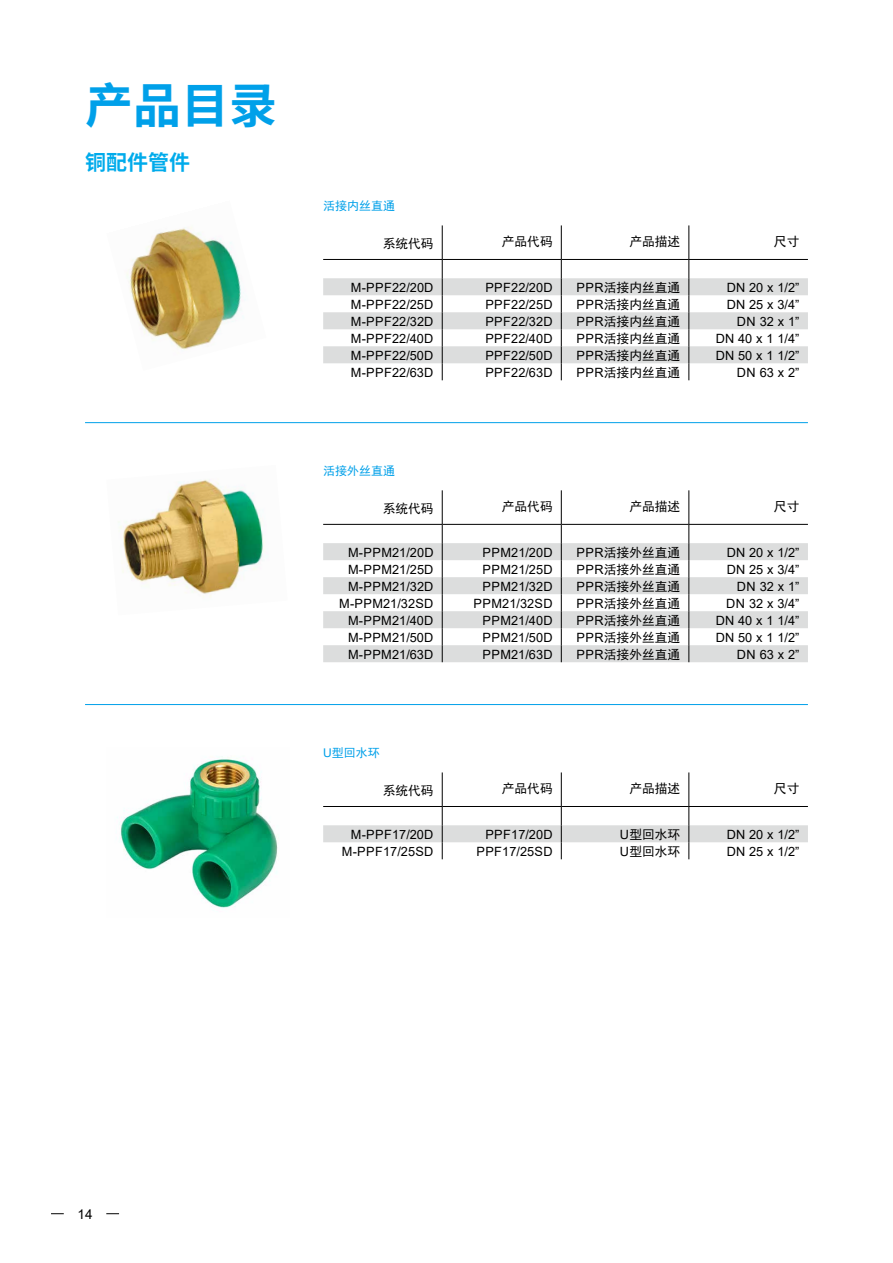
<style>
.page{position:relative;width:893px;height:1263px;background:#fff}
.page>*{position:absolute;margin:0;border:0;box-sizing:border-box;transform-origin:0 0}
.t1{font:700 48px "Noto Sans Hans";color:#00a0e9}
.t2{font:700 21px "Noto Sans Hans";color:#00abeb}
.t3{font:13.5px "Arial";color:#000}
.t4{font:12.75px "Arial";letter-spacing:.02em;color:#000}
.t5{font:12.75px "Sim Hei";color:#000}
.t6{font:12px "Sim Hei";color:#00a0e9}
.s1{font-family:"Arial"}
</style>
<div class="page">
<svg style="left:106px;top:1213px;width:13px;height:1px"></svg>
<svg style="left:51px;top:1213px;width:13px;height:1px"></svg>
<hr style="left:85px;top:422px;width:723px;height:1px;background:#00a0e9">
<hr style="left:85px;top:704px;width:723px;height:1px;background:#00a0e9">
<hr style="left:442px;top:225px;width:1px;height:34px;background:#000">
<hr style="left:561px;top:225px;width:1px;height:34px;background:#000">
<hr style="left:688px;top:225px;width:1px;height:34px;background:#000">
<hr style="left:323px;top:259px;width:119px;height:1px;background:#000">
<hr style="left:442px;top:259px;width:119px;height:1px;background:#000">
<hr style="left:561px;top:259px;width:128px;height:1px;background:#000">
<hr style="left:689px;top:259px;width:119px;height:1px;background:#000">
<svg style="left:323px;top:260px;width:485px;height:120px"></svg>
<svg style="left:323px;top:543px;width:485px;height:119px;fill:#dcdddd"></svg>
<hr style="left:442px;top:490px;width:1px;height:34px;background:#000">
<hr style="left:561px;top:490px;width:1px;height:34px;background:#000">
<hr style="left:688px;top:490px;width:1px;height:34px;background:#000">
<hr style="left:323px;top:524px;width:119px;height:1px;background:#000">
<hr style="left:442px;top:524px;width:119px;height:1px;background:#000">
<hr style="left:561px;top:524px;width:128px;height:1px;background:#000">
<hr style="left:689px;top:524px;width:119px;height:1px;background:#000">
<svg style="left:442px;top:525px;width:1px;height:137px"></svg>
<svg style="left:561px;top:525px;width:1px;height:137px"></svg>
<svg style="left:688px;top:525px;width:1px;height:137px"></svg>
<hr style="left:442px;top:772px;width:1px;height:34px;background:#000">
<hr style="left:561px;top:772px;width:1px;height:34px;background:#000">
<hr style="left:688px;top:772px;width:1px;height:34px;background:#000">
<hr style="left:323px;top:806px;width:119px;height:1px;background:#000">
<hr style="left:442px;top:806px;width:119px;height:1px;background:#000">
<hr style="left:561px;top:806px;width:128px;height:1px;background:#000">
<hr style="left:689px;top:806px;width:119px;height:1px;background:#000">
<svg style="left:323px;top:807px;width:485px;height:52px"></svg>
<img style="left:127px;top:227px;width:119px;height:123px">
<img style="left:117px;top:756px;width:161px;height:153px">
<img style="left:119px;top:479px;width:144px;height:119px">
<h1 class="t1" style="left:85px;top:79px;width:193px">产品目录</h1>
<h2 class="t2" style="left:85px;top:150px;width:106px">铜配件管件</h2>
<p class="t6" style="left:323px;top:200px;width:73px">活接内丝直通</p>
<p class="t5" style="left:383px;top:237px;width:53px">系统代码</p>
<p class="t5" style="left:502px;top:235px;width:52px">产品代码</p>
<p class="t5" style="left:629px;top:235px;width:52px">产品描述</p>
<p class="t5" style="left:774px;top:235px;width:27px">尺寸</p>
<p class="t4" style="left:351px;top:279px;width:84px">M-PPF22/20D</p>
<p class="t4" style="left:485px;top:279px;width:69px">PPF22/20D</p>
<p class="t5" style="left:576px;top:281px;width:105px"><span class="s1">PPR</span>活接内丝直通</p>
<p class="t4" style="left:727px;top:279px;width:74px">DN 20 x 1/2”</p>
<p class="t4" style="left:351px;top:296px;width:84px">M-PPF22/25D</p>
<p class="t4" style="left:485px;top:296px;width:69px">PPF22/25D</p>
<p class="t5" style="left:576px;top:298px;width:105px"><span class="s1">PPR</span>活接内丝直通</p>
<p class="t4" style="left:727px;top:296px;width:74px">DN 25 x 3/4”</p>
<p class="t4" style="left:351px;top:313px;width:84px">M-PPF22/32D</p>
<p class="t4" style="left:485px;top:313px;width:69px">PPF22/32D</p>
<p class="t5" style="left:576px;top:315px;width:105px"><span class="s1">PPR</span>活接内丝直通</p>
<p class="t4" style="left:737px;top:313px;width:64px">DN 32 x 1”</p>
<p class="t4" style="left:351px;top:330px;width:84px">M-PPF22/40D</p>
<p class="t4" style="left:485px;top:330px;width:69px">PPF22/40D</p>
<p class="t5" style="left:576px;top:332px;width:105px"><span class="s1">PPR</span>活接内丝直通</p>
<p class="t4" style="left:716px;top:330px;width:85px">DN 40 x 1 1/4”</p>
<p class="t4" style="left:351px;top:347px;width:84px">M-PPF22/50D</p>
<p class="t4" style="left:485px;top:347px;width:69px">PPF22/50D</p>
<p class="t5" style="left:576px;top:349px;width:105px"><span class="s1">PPR</span>活接内丝直通</p>
<p class="t4" style="left:716px;top:347px;width:85px">DN 50 x 1 1/2”</p>
<p class="t4" style="left:351px;top:364px;width:84px">M-PPF22/63D</p>
<p class="t4" style="left:485px;top:364px;width:69px">PPF22/63D</p>
<p class="t5" style="left:576px;top:366px;width:105px"><span class="s1">PPR</span>活接内丝直通</p>
<p class="t4" style="left:737px;top:364px;width:64px">DN 63 x 2”</p>
<p class="t6" style="left:323px;top:465px;width:73px">活接外丝直通</p>
<p class="t5" style="left:383px;top:502px;width:53px">系统代码</p>
<p class="t5" style="left:502px;top:500px;width:52px">产品代码</p>
<p class="t5" style="left:629px;top:500px;width:52px">产品描述</p>
<p class="t5" style="left:774px;top:500px;width:27px">尺寸</p>
<p class="t4" style="left:348px;top:544px;width:87px">M-PPM21/20D</p>
<p class="t4" style="left:482px;top:543px;width:72px">PPM21/20D</p>
<p class="t5" style="left:576px;top:546px;width:105px"><span class="s1">PPR</span>活接外丝直通</p>
<p class="t4" style="left:727px;top:543px;width:74px">DN 20 x 1/2”</p>
<p class="t4" style="left:348px;top:561px;width:87px">M-PPM21/25D</p>
<p class="t4" style="left:482px;top:560px;width:72px">PPM21/25D</p>
<p class="t5" style="left:576px;top:563px;width:105px"><span class="s1">PPR</span>活接外丝直通</p>
<p class="t4" style="left:727px;top:560px;width:74px">DN 25 x 3/4”</p>
<p class="t4" style="left:348px;top:578px;width:87px">M-PPM21/32D</p>
<p class="t4" style="left:482px;top:577px;width:72px">PPM21/32D</p>
<p class="t5" style="left:576px;top:580px;width:105px"><span class="s1">PPR</span>活接外丝直通</p>
<p class="t4" style="left:737px;top:577px;width:64px">DN 32 x 1”</p>
<p class="t4" style="left:339px;top:595px;width:96px">M-PPM21/32SD</p>
<p class="t4" style="left:473px;top:594px;width:81px">PPM21/32SD</p>
<p class="t5" style="left:576px;top:597px;width:105px"><span class="s1">PPR</span>活接外丝直通</p>
<p class="t4" style="left:726px;top:594px;width:75px">DN 32 x 3/4”</p>
<p class="t4" style="left:348px;top:612px;width:87px">M-PPM21/40D</p>
<p class="t4" style="left:482px;top:611px;width:72px">PPM21/40D</p>
<p class="t5" style="left:576px;top:614px;width:105px"><span class="s1">PPR</span>活接外丝直通</p>
<p class="t4" style="left:716px;top:611px;width:85px">DN 40 x 1 1/4”</p>
<p class="t4" style="left:348px;top:629px;width:87px">M-PPM21/50D</p>
<p class="t4" style="left:482px;top:628px;width:72px">PPM21/50D</p>
<p class="t5" style="left:576px;top:631px;width:105px"><span class="s1">PPR</span>活接外丝直通</p>
<p class="t4" style="left:716px;top:628px;width:85px">DN 50 x 1 1/2”</p>
<p class="t4" style="left:348px;top:646px;width:87px">M-PPM21/63D</p>
<p class="t4" style="left:482px;top:645px;width:72px">PPM21/63D</p>
<p class="t5" style="left:576px;top:648px;width:105px"><span class="s1">PPR</span>活接外丝直通</p>
<p class="t4" style="left:737px;top:645px;width:64px">DN 63 x 2”</p>
<p class="t6" style="left:323px;top:747px;width:58px"><span class="s1">U</span>型回水环</p>
<p class="t5" style="left:383px;top:784px;width:53px">系统代码</p>
<p class="t5" style="left:502px;top:782px;width:52px">产品代码</p>
<p class="t5" style="left:629px;top:782px;width:52px">产品描述</p>
<p class="t5" style="left:774px;top:782px;width:27px">尺寸</p>
<p class="t4" style="left:351px;top:826px;width:84px">M-PPF17/20D</p>
<p class="t4" style="left:485px;top:825px;width:69px">PPF17/20D</p>
<p class="t5" style="left:620px;top:828px;width:62px"><span class="s1">U</span>型回水环</p>
<p class="t4" style="left:727px;top:825px;width:74px">DN 20 x 1/2”</p>
<p class="t4" style="left:342px;top:843px;width:93px">M-PPF17/25SD</p>
<p class="t4" style="left:476px;top:843px;width:78px">PPF17/25SD</p>
<p class="t5" style="left:620px;top:845px;width:62px"><span class="s1">U</span>型回水环</p>
<p class="t4" style="left:727px;top:843px;width:74px">DN 25 x 1/2”</p>
<p class="t3" style="left:78px;top:1204px;width:17px">14</p>
</div>
